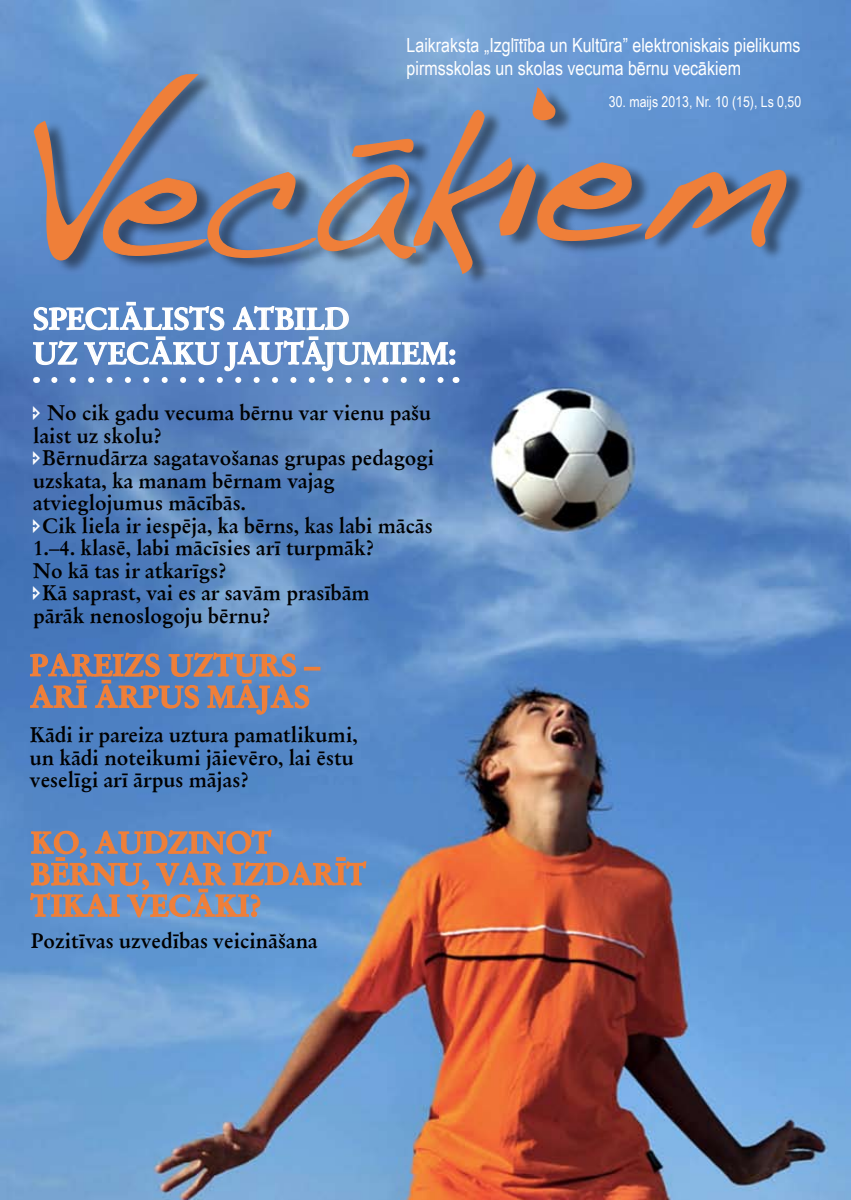
<style>
.page{position:relative;width:851px;height:1200px;background:#fff}
.page>*{position:absolute;margin:0;border:0;box-sizing:border-box;transform-origin:0 0}
.t1{font:30px/31.5px "Original Garamond CE Bold";color:#ef7f39}
.t2{font:30px/34.5px "Original Garamond CE Bold";letter-spacing:.005em;color:#fff}
.t3{font:21px/22.5px "Original Garamond CE Bold";color:#000}
.t4{font:19.5px/23.4px "Arial Narrow";color:#fff}
.t5{font:15px "Arial Narrow";color:#fff}
</style>
<div class="page">
<img style="left:0;top:0;width:850px;height:1199px">
<svg style="left:29px;top:828px;width:338px;height:90px;background:#7b8dae"></svg>
<div style="left:304px;top:666px;width:16px;height:4px;border:2px solid #ef7f39"></div>
<svg style="left:29px;top:651px;width:281px;height:64px;background:#7780a0"></svg>
<svg style="left:32px;top:301px;width:424px;height:82px;background:#7b9dcd"></svg>
<div style="left:37px;top:72px;width:767px;height:215px;background:#000;opacity:.45"></div>
<svg style="left:206px;top:86px;width:580px;height:233px;background:#758aae"></svg>
<svg style="left:33px;top:73px;width:175px;height:188px;background:#7c8199"></svg>
<svg style="left:33px;top:406px;width:7px;height:14px"></svg>
<svg style="left:33px;top:451px;width:7px;height:14px"></svg>
<svg style="left:33px;top:518px;width:7px;height:14px"></svg>
<svg style="left:33px;top:586px;width:7px;height:14px"></svg>
<p class="t4" style="left:406px;top:32px;width:395px">Laikraksta „Izglītība un Kultūra” elektroniskais pielikums pirmsskolas un skolas vecuma bērnu vecākiem</p>
<h1 class="t2" style="left:33px;top:301px;width:425px">Speciālists atbild<br>uz vecāku jautājumiem:</h1>
<p class="t3" style="left:47px;top:401px;width:385px">No cik gadu vecuma bērnu var vienu pašu</p>
<p class="t3" style="left:33px;top:423px;width:131px">laist uz skolu?</p>
<p class="t3" style="left:42px;top:446px;width:393px">Bērnudārza sagatavošanas grupas pedagogi</p>
<p class="t3" style="left:33px;top:468px;width:303px">uzskata, ka manam bērnam vajag</p>
<p class="t3" style="left:33px;top:491px;width:214px">atvieglojumus mācībās.</p>
<p class="t3" style="left:42px;top:513px;width:392px">Cik liela ir iespēja, ka bērns, kas labi mācās</p>
<p class="t3" style="left:33px;top:536px;width:343px">1.–4. klasē, labi mācīsies arī turpmāk?</p>
<p class="t3" style="left:33px;top:558px;width:196px">No kā tas ir atkarīgs?</p>
<p class="t3" style="left:42px;top:581px;width:329px">Kā saprast, vai es ar savām prasībām</p>
<p class="t3" style="left:33px;top:603px;width:239px">pārāk nenoslogoju bērnu?</p>
<h1 class="t1" style="left:30px;top:648px;width:291px">Pareizs uzturs – arī ārpus mājas</h1>
<p class="t3" style="left:30px;top:723px;width:329px">Kādi ir pareiza uztura pamatlikumi, un kādi noteikumi jāievēro, lai ēstu veselīgi arī ārpus mājas?</p>
<h1 class="t1" style="left:31px;top:825px;width:337px">Ko, audzinot bērnu, var izdarīt tikai vecāki?</h1>
<p class="t3" style="left:31px;top:928px;width:288px">Pozitīvas uzvedības veicināšana</p>
<p class="t5" style="left:609px;top:90px;width:194px">30. maijs 2013, Nr. 10 (15), Ls 0,50</p>
</div>
